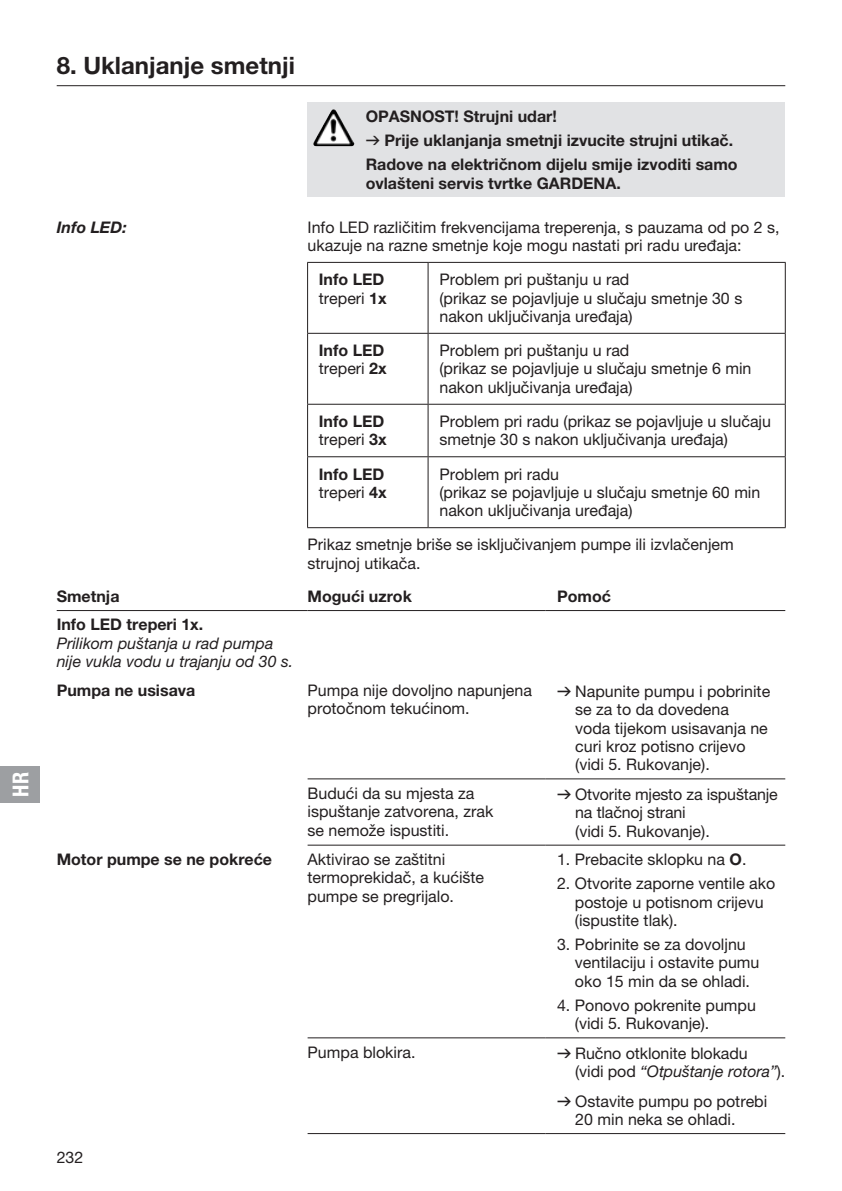
<style>
.page{position:relative;width:842px;height:1191px;background:#fff}
.page>*{position:absolute;margin:0;border:0;box-sizing:border-box;transform-origin:0 0}
.t1{font:700 24px "GARDENA Pro";color:#231f20}
.t2{font:22px "GARDENA Pro Bo Cond";color:#fff}
.t3{font:16px/18.4px "GARDENA Pro";color:#231f20}
.t4{font:700 16px/18.4px "GARDENA Pro";color:#231f20}
.t5{font:italic 16px/18.4px "GARDENA Pro";color:#231f20}
.t6{font:italic 700 16px "GARDENA Pro";color:#231f20}
.s1{font-family:"Formdruck";font-weight:400}
.s2{font-weight:400}
.s3{font-family:"Formdruck"}
.s4{font-weight:700}
.s5{font-style:italic}
</style>
<div class="page">
<div style="left:0;top:766px;width:40px;height:36px;background:#9d9fa2"></div>
<div style="left:308px;top:102px;width:477px;height:95px;background:#e1e2e4"></div>
<hr style="left:57px;top:85px;width:728px;height:1px;background:#231f20">
<img style="left:315px;top:109px;width:18px;height:31px">
<hr style="left:307px;top:262px;width:121px;height:1px;background:#231f20">
<hr style="left:307px;top:263px;width:1px;height:70px;background:#231f20">
<hr style="left:428px;top:262px;width:358px;height:1px;background:#231f20">
<hr style="left:428px;top:263px;width:1px;height:70px;background:#231f20">
<hr style="left:785px;top:263px;width:1px;height:70px;background:#231f20">
<hr style="left:307px;top:333px;width:121px;height:1px;background:#231f20">
<hr style="left:307px;top:334px;width:1px;height:70px;background:#231f20">
<hr style="left:428px;top:333px;width:358px;height:1px;background:#231f20">
<hr style="left:428px;top:334px;width:1px;height:70px;background:#231f20">
<hr style="left:785px;top:334px;width:1px;height:70px;background:#231f20">
<hr style="left:307px;top:404px;width:121px;height:1px;background:#231f20">
<hr style="left:307px;top:404px;width:1px;height:52px;background:#231f20">
<hr style="left:428px;top:404px;width:358px;height:1px;background:#231f20">
<hr style="left:428px;top:404px;width:1px;height:52px;background:#231f20">
<hr style="left:785px;top:404px;width:1px;height:52px;background:#231f20">
<hr style="left:307px;top:456px;width:121px;height:1px;background:#231f20">
<hr style="left:307px;top:457px;width:1px;height:70px;background:#231f20">
<hr style="left:428px;top:456px;width:358px;height:1px;background:#231f20">
<hr style="left:428px;top:457px;width:1px;height:70px;background:#231f20">
<hr style="left:785px;top:457px;width:1px;height:70px;background:#231f20">
<hr style="left:307px;top:527px;width:121px;height:1px;background:#231f20">
<hr style="left:428px;top:527px;width:358px;height:1px;background:#231f20">
<hr style="left:308px;top:610px;width:238px;height:1px;background:#231f20">
<hr style="left:546px;top:610px;width:239px;height:1px;background:#231f20">
<hr style="left:308px;top:778px;width:238px;height:1px;background:#231f20">
<hr style="left:546px;top:778px;width:239px;height:1px;background:#231f20">
<hr style="left:308px;top:1037px;width:238px;height:1px;background:#231f20">
<hr style="left:546px;top:1037px;width:239px;height:1px;background:#231f20">
<hr style="left:308px;top:1133px;width:238px;height:1px;background:#231f20">
<hr style="left:546px;top:1133px;width:239px;height:1px;background:#231f20">
<hr style="left:308px;top:844px;width:238px;height:1px;background:#231f20">
<hr style="left:546px;top:844px;width:239px;height:1px;background:#231f20">
<hr style="left:57px;top:610px;width:251px;height:1px;background:#231f20">
<h2 class="t2" style="left:7px;top:796px;width:26px;rotate:-90deg">HR</h2>
<h1 class="t1" style="left:57px;top:50px;width:240px">8. Uklanjanje smetnji</h1>
<p class="t4" style="left:366px;top:104px;width:373px;line-height:24px">OPASNOST! Strujni udar!<br><span class="s1">v</span> Prije uklanjanja smetnji izvucite strujni utikač.<br>Radove na električnom dijelu smije izvoditi samo</p>
<p class="t4" style="left:366px;top:173px;width:257px">ovlašteni servis tvrtke GARDENA.</p>
<p class="t6" style="left:57px;top:217px;width:72px">Info LED:</p>
<p class="t3" style="left:308px;top:217px;width:474px">Info LED različitim frekvencijama treperenja, s pauzama od po 2 s, ukazuje na razne smetnje koje mogu nastati pri radu uređaja:</p>
<p class="t4" style="left:319px;top:270px;width:69px">Info LED <span class="s2">treperi</span> 1x</p>
<p class="t3" style="left:439px;top:270px;width:304px">Problem pri puštanju u rad<br>(prikaz se pojavljuje u slučaju smetnje 30 s nakon uključivanja uređaja)</p>
<p class="t4" style="left:319px;top:341px;width:69px">Info LED <span class="s2">treperi</span> 2x</p>
<p class="t3" style="left:439px;top:341px;width:314px">Problem pri puštanju u rad<br>(prikaz se pojavljuje u slučaju smetnje 6 min nakon uključivanja uređaja)</p>
<p class="t4" style="left:319px;top:412px;width:69px">Info LED <span class="s2">treperi</span> 3x</p>
<p class="t3" style="left:439px;top:412px;width:333px">Problem pri radu (prikaz se pojavljuje u slučaju smetnje 30 s nakon uključivanja uređaja)</p>
<p class="t4" style="left:319px;top:464px;width:69px">Info LED <span class="s2">treperi</span> 4x</p>
<p class="t3" style="left:439px;top:464px;width:322px">Problem pri radu<br>(prikaz se pojavljuje u slučaju smetnje 60 min nakon uključivanja uređaja)</p>
<p class="t3" style="left:308px;top:535px;width:428px">Prikaz smetnje briše se isključivanjem pumpe ili izvlačenjem strujnoj utikača.</p>
<p class="t4" style="left:57px;top:587px;width:64px">Smetnja</p>
<p class="t4" style="left:308px;top:587px;width:106px">Mogući uzrok</p>
<p class="t4" style="left:557px;top:587px;width:55px">Pomoć</p>
<p class="t4" style="left:57px;top:615px;width:148px">Info LED treperi 1x.</p>
<p class="t5" style="left:57px;top:634px;width:238px">Prilikom puštanja u rad pumpa nije vukla vodu u trajanju od 30 s.</p>
<p class="t4" style="left:57px;top:680px;width:140px">Pumpa ne usisava</p>
<p class="t3" style="left:308px;top:680px;width:226px">Pumpa nije dovoljno napunjena protočnom tekućinom.</p>
<p class="t3" style="left:575px;top:681px;width:197px;text-indent:-18px"><span class="s3">v</span> Napunite pumpu i pobrinite se za to da dovedena<br>voda tijekom usisavanja ne curi kroz potisno crijevo (vidi 5. Rukovanje).</p>
<p class="t3" style="left:308px;top:783px;width:187px">Budući da su mjesta za ispuštanje zatvorena, zrak se nemože ispustiti.</p>
<p class="t3" style="left:575px;top:784px;width:204px;text-indent:-18px"><span class="s3">v</span> Otvorite mjesto za ispuštanje na tlačnoj strani<br>(vidi 5. Rukovanje).</p>
<p class="t4" style="left:57px;top:850px;width:217px">Motor pumpe se ne pokreće</p>
<p class="t3" style="left:308px;top:850px;width:178px">Aktivirao se zaštitni termoprekidač, a kućište pumpe se pregrijalo.</p>
<p class="t3" style="left:557px;top:850px;width:191px">1. Prebacite sklopku na <span class="s4">O</span>.</p>
<p class="t3" style="left:575px;top:874px;width:202px;text-indent:-18px">2. Otvorite zaporne ventile ako postoje u potisnom crijevu (ispustite tlak).</p>
<p class="t3" style="left:575px;top:935px;width:186px;text-indent:-18px">3. Pobrinite se za dovoljnu ventilaciju i ostavite pumu oko 15 min da se ohladi.</p>
<p class="t3" style="left:575px;top:995px;width:183px;text-indent:-18px">4. Ponovo pokrenite pumpu (vidi 5. Rukovanje).</p>
<p class="t3" style="left:57px;top:1147px;width:28px">232</p>
<p class="t3" style="left:308px;top:1042px;width:109px">Pumpa blokira.</p>
<p class="t3" style="left:575px;top:1043px;width:212px;text-indent:-18px"><span class="s3">v</span> Ručno otklonite blokadu<br>(vidi pod <span class="s5">“Otpuštanje rotora”</span>).</p>
<p class="t3" style="left:575px;top:1091px;width:194px;text-indent:-18px"><span class="s3">v</span> Ostavite pumpu po potrebi<br>20 min neka se ohladi.</p>
</div>
